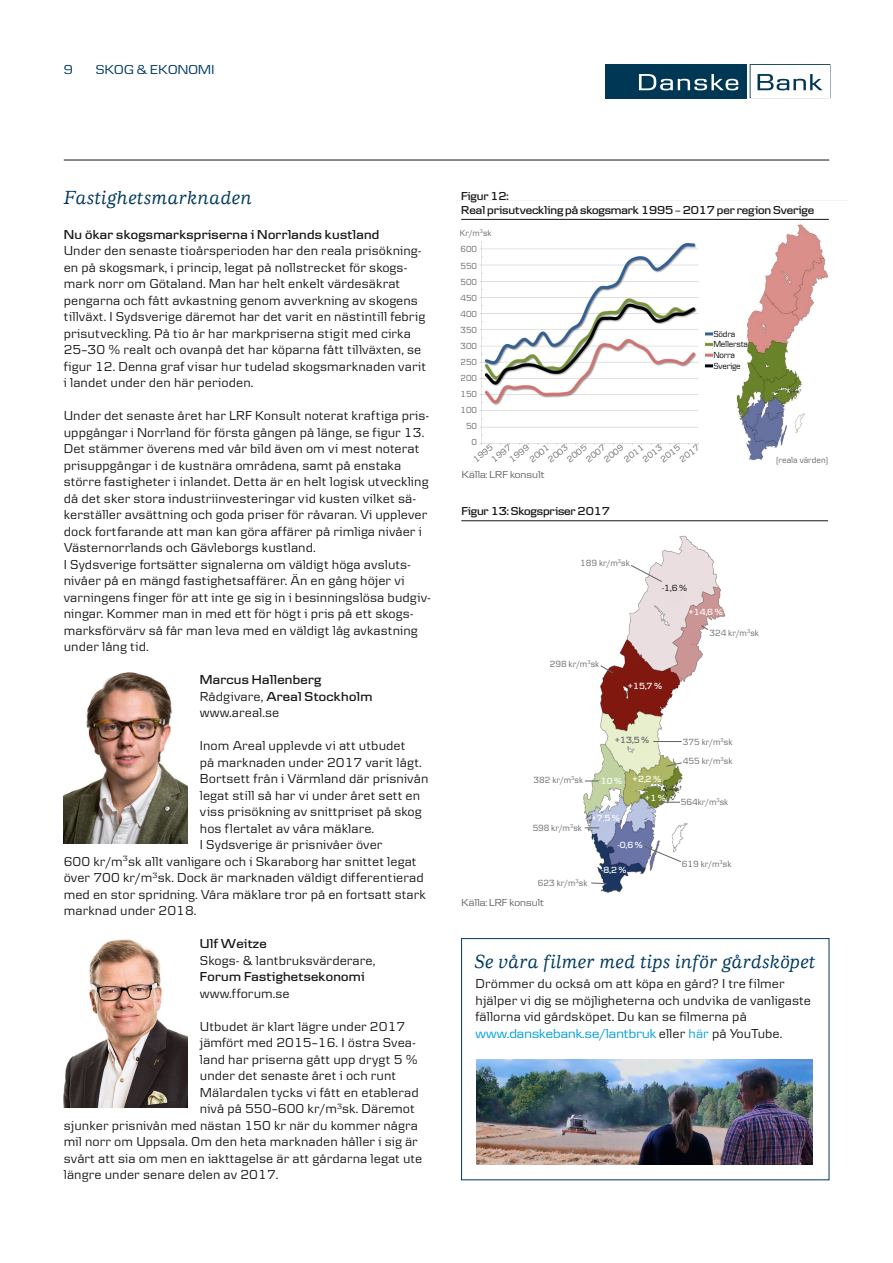
<style>
.page{position:relative;width:893px;height:1263px;background:#fff}
.page>*{position:absolute;margin:0;border:0;box-sizing:border-box;transform-origin:0 0}
.t1{font:italic 500 19.5px "Danske Human";letter-spacing:.015em;color:#003a60}
.t2{font:13.5px/16.5px "Danske Text";letter-spacing:.005em;color:#161614}
.t3{font:600 13.5px/16.5px "Danske Headline";letter-spacing:.02em;color:#161614}
.t4{font:13.5px "Danske Headline";letter-spacing:.005em;color:#009fdd}
.t5{font:13.5px "Danske Headline";letter-spacing:.02em;color:#003a60}
.t6{font:600 12px/13.5px "Danske Headline";letter-spacing:-.01em;color:#161614}
.t7{font:10.5px "Danske Headline";letter-spacing:.005em;color:#666}
.t8{font:9.3px/19.4px "Danske Text";color:#666;scale:.93 1}
.t9{font:600 9.3px/18.5px "Danske Headline";color:#fff;scale:.93 1}
.t10{font:600 9.3px "Danske Headline";color:#666;scale:.93 1}
.t11{font:600 9.3px "Danske Headline";color:#333;scale:.93 1}
.t12{font:9.15px/16px "Danske Text";color:#676767;text-align:right;scale:.93 1}
.t13{font:9.15px/10.8px "Danske Text";letter-spacing:-.025em;color:#000;scale:.93 1}
.t14{font:8.85px "Danske Text";color:#676767}
.s1{font-family:"Danske Text";font-weight:400}
.s2{font-family:"Danske Text";color:#161614}
.s3{font-family:"Danske Text"}
</style>
<div class="page">
<hr style="left:64px;top:160px;width:765px;height:1px;background:#161614">
<div style="left:605px;top:64px;width:141px;height:34px;background:#003754"></div>
<svg style="left:639px;top:74px;width:99px;height:16px"></svg>
<svg style="left:750px;top:64px;width:80px;height:34px"></svg>
<img style="left:64px;top:673px;width:123px;height:170px">
<img style="left:64px;top:939px;width:123px;height:169px">
<img style="left:479px;top:224px;width:350px;height:237px">
<div style="left:792px;top:451px;width:52px;height:25px;background:#fff"></div>
<div style="left:713px;top:323px;width:33px;height:49px;background:#fff"></div>
<div style="left:700px;top:323px;width:5px;height:49px;background:#fff"></div>
<div style="left:455px;top:446px;width:270px;height:25px;background:#fff"></div>
<div style="left:455px;top:211px;width:227px;height:30px;background:#fff"></div>
<hr style="left:461px;top:219px;width:368px;height:1px;background:#161614">
<img style="left:583px;top:535px;width:143px;height:358px">
<svg style="left:644px;top:846px;width:37px;height:16px"></svg>
<svg style="left:600px;top:665px;width:14px;height:9px"></svg>
<svg style="left:630px;top:565px;width:32px;height:17px"></svg>
<svg style="left:662px;top:591px;width:24px;height:16px"></svg>
<svg style="left:686px;top:625px;width:23px;height:20px"></svg>
<svg style="left:638px;top:680px;width:19px;height:21px"></svg>
<svg style="left:640px;top:734px;width:42px;height:19px"></svg>
<svg style="left:651px;top:762px;width:31px;height:18px"></svg>
<svg style="left:585px;top:766px;width:32px;height:18px"></svg>
<svg style="left:638px;top:788px;width:42px;height:34px"></svg>
<svg style="left:585px;top:814px;width:26px;height:16px"></svg>
<svg style="left:626px;top:834px;width:12px;height:16px"></svg>
<svg style="left:591px;top:867px;width:26px;height:17px"></svg>
<hr style="left:461px;top:520px;width:367px;height:1px;background:#161614">
<img style="left:477px;top:1059px;width:335px;height:105px">
<div style="left:461px;top:938px;width:368px;height:242px;border:1px solid #003a5b"></div>
<p class="t5" style="left:64px;top:61px;width:11px">9</p>
<p class="t5" style="left:96px;top:62px;width:120px">SKOG &amp; EKONOMI</p>
<h1 class="t1" style="left:64px;top:187px;width:190px">Fastighetsmarknaden</h1>
<p class="t3" style="left:64px;top:226px;width:317px">Nu ökar skogsmarkspriserna i Norrlands kustland</p>
<p class="t2" style="left:64px;top:242px;width:364px">Under den senaste tioårsperioden har den reala prisökning&shy;en på skogsmark, i princip, legat på nollstrecket för skogs&shy;mark norr om Götaland. Man har helt enkelt värdesäkrat pengarna och fått avkastning genom avverkning av skogens tillväxt. I Sydsverige däremot har det varit en nästintill febrig prisutveckling. På tio år har markpriserna stigit med cirka 25–30 % realt och ovanpå det har köparna fått tillväxten, se figur 12. Denna graf visar hur tudelad skogsmarknaden varit i landet under den här perioden.</p>
<p class="t2" style="left:64px;top:407px;width:369px">Under det senaste året har LRF Konsult noterat kraftiga pris&shy;uppgångar i Norrland för första gången på länge, se figur 13.<br>Det stämmer överens med vår bild även om vi mest noterat prisuppgångar i de kustnära områdena, samt på enstaka större fastigheter i inlandet. Detta är en helt logisk utveckling då det sker stora industriinvesteringar vid kusten vilket sä&shy;kerställer avsättning och goda priser för råvaran. Vi upplever dock fortfarande att man kan göra affärer på rimliga nivåer i Västernorrlands och Gävleborgs kustland.<br>I Sydsverige fortsätter signalerna om väldigt höga avsluts&shy;nivåer på en mängd fastighetsaffärer. Än en gång höjer vi varningens finger för att inte ge sig in i besinningslösa budgiv&shy;ningar. Kommer man in med ett för högt i pris på ett skogs&shy;marksförvärv så får man leva med en väldigt låg avkastning under lång tid.</p>
<p class="t3" style="left:200px;top:671px;width:174px">Marcus Hallenberg<br><span class="s1">Rådgivare,</span> Areal Stockholm</p>
<p class="t2" style="left:200px;top:704px;width:81px">www.areal.se</p>
<p class="t2" style="left:200px;top:737px;width:207px">Inom Areal upplevde vi att utbudet</p>
<p class="t2" style="left:200px;top:754px;width:223px">på marknaden under 2017 varit lågt.</p>
<p class="t2" style="left:200px;top:770px;width:230px">Bortsett från i Värmland där prisnivån</p>
<p class="t2" style="left:200px;top:787px;width:222px">legat still så har vi under året sett en</p>
<p class="t2" style="left:200px;top:803px;width:223px">viss prisökning av snittpriset på skog</p>
<p class="t2" style="left:200px;top:820px;width:176px">hos flertalet av våra mäklare.</p>
<p class="t2" style="left:200px;top:836px;width:184px">I Sydsverige är prisnivåer över</p>
<p class="t2" style="left:64px;top:853px;width:354px">600 kr/m<sup>3</sup>sk allt vanligare och i Skaraborg har snittet legat</p>
<p class="t2" style="left:64px;top:869px;width:361px">över 700 kr/m<sup>3</sup>sk. Dock är marknaden väldigt differentierad</p>
<p class="t2" style="left:64px;top:886px;width:364px">med en stor spridning. Våra mäklare tror på en fortsatt stark</p>
<p class="t2" style="left:64px;top:902px;width:134px">marknad under 2018.</p>
<p class="t3" style="left:200px;top:935px;width:68px">Ulf Weitze</p>
<p class="t2" style="left:200px;top:952px;width:177px">Skogs- &amp; lantbruksvärderare,</p>
<p class="t3" style="left:200px;top:968px;width:166px">Forum Fastighetsekonomi</p>
<p class="t2" style="left:200px;top:985px;width:91px">www.fforum.se</p>
<p class="t2" style="left:200px;top:1018px;width:207px">Utbudet är klart lägre under 2017</p>
<p class="t2" style="left:200px;top:1034px;width:218px">jämfört med 2015–16. I östra Svea-</p>
<p class="t2" style="left:200px;top:1051px;width:219px">land har priserna gått upp drygt 5 %</p>
<p class="t2" style="left:200px;top:1067px;width:198px">under det senaste året i och runt</p>
<p class="t2" style="left:200px;top:1084px;width:220px">Mälardalen tycks vi fått en etablerad</p>
<p class="t2" style="left:200px;top:1100px;width:216px">nivå på 550–600 kr/m<sup>3</sup>sk. Däremot</p>
<p class="t2" style="left:64px;top:1117px;width:356px">sjunker prisnivån med nästan 150 kr när du kommer några</p>
<p class="t2" style="left:64px;top:1133px;width:356px">mil norr om Uppsala. Om den heta marknaden håller i sig är</p>
<p class="t2" style="left:64px;top:1150px;width:360px">svårt att sia om men en iakttagelse är att gårdarna legat ute</p>
<p class="t2" style="left:64px;top:1166px;width:216px">längre under senare delen av 2017.</p>
<p class="t6" style="left:461px;top:189px;width:355px">Figur 12:<br>Real prisutveckling på skogsmark 1995 – 2017 per region Sverige</p>
<p class="t12" style="left:460px;top:225px;width:36px">Kr/m<sup>3</sup>sk</p>
<p class="t12" style="left:460px;top:241px;width:19px">600<br>550<br>500<br>450<br>400<br>350<br>300<br>250<br>200<br>150<br>100<br>50<br>0</p>
<p class="t14" style="left:601px;top:457px;width:24px;rotate:-40deg">2009</p>
<p class="t14" style="left:622px;top:457px;width:24px;rotate:-40deg">2011</p>
<p class="t14" style="left:640px;top:457px;width:24px;rotate:-40deg">2013</p>
<p class="t14" style="left:471px;top:457px;width:24px;rotate:-40deg">1995</p>
<p class="t14" style="left:489px;top:457px;width:24px;rotate:-40deg">1997</p>
<p class="t14" style="left:507px;top:457px;width:24px;rotate:-40deg">1999</p>
<p class="t14" style="left:527px;top:457px;width:24px;rotate:-40deg">2001</p>
<p class="t14" style="left:546px;top:457px;width:24px;rotate:-40deg">2003</p>
<p class="t14" style="left:565px;top:457px;width:24px;rotate:-40deg">2005</p>
<p class="t14" style="left:584px;top:457px;width:24px;rotate:-40deg">2007</p>
<p class="t14" style="left:658px;top:457px;width:24px;rotate:-40deg">2015</p>
<p class="t14" style="left:677px;top:457px;width:24px;rotate:-40deg">2017</p>
<p class="t7" style="left:462px;top:468px;width:84px">Källa: LRF konsult</p>
<p class="t6" style="left:461px;top:504px;width:150px">Figur 13: Skogspriser 2017</p>
<p class="t13" style="left:713px;top:328px;width:39px">Södra<br>Mellersta<br>Norra<br>Sverige</p>
<p class="t8" style="left:580px;top:553px;width:55px">189 kr/m<sup>3</sup>sk</p>
<p class="t11" style="left:662px;top:582px;width:29px">-1,6 %</p>
<p class="t9" style="left:688px;top:603px;width:39px">+14,6 %</p>
<p class="t8" style="left:550px;top:654px;width:55px">298 kr/m<sup>3</sup>sk</p>
<p class="t9" style="left:627px;top:676px;width:39px">+15,7 %</p>
<p class="t8" style="left:709px;top:623px;width:55px">324 kr/m<sup>3</sup>sk</p>
<p class="t12" style="left:776px;top:452px;width:57px">(reala värden)</p>
<p class="t8" style="left:533px;top:770px;width:55px">382 kr/m<sup>3</sup>sk</p>
<p class="t8" style="left:532px;top:818px;width:55px">598 kr/m<sup>3</sup>sk</p>
<p class="t10" style="left:614px;top:735px;width:39px">+13,5 %</p>
<p class="t9" style="left:644px;top:769px;width:24px;text-indent:-46px">-10 % +2,2 % +1 %</p>
<p class="t9" style="left:591px;top:808px;width:32px">+7,5 %</p>
<p class="t9" style="left:617px;top:835px;width:29px">-0,6 %</p>
<p class="t9" style="left:601px;top:861px;width:29px">-8,2 %</p>
<p class="t8" style="left:538px;top:873px;width:55px">623 kr/m<sup>3</sup>sk</p>
<p class="t7" style="left:461px;top:897px;width:84px">Källa: LRF konsult</p>
<p class="t8" style="left:683px;top:732px;width:55px">375 kr/m<sup>3</sup>sk<br>455 kr/m<sup>3</sup>sk</p>
<p class="t8" style="left:681px;top:792px;width:53px">564kr/m<sup>3</sup>sk</p>
<p class="t8" style="left:682px;top:854px;width:55px">619 kr/m<sup>3</sup>sk</p>
<h1 class="t1" style="left:475px;top:950px;width:343px">Se våra filmer med tips inför gårdsköpet</h1>
<p class="t2" style="left:476px;top:975px;width:337px">Drömmer du också om att köpa en gård? I tre filmer hjälper vi dig se möjligheterna och undvika de vanligaste fällorna vid gårdsköpet. Du kan se filmerna på</p>
<p class="t4" style="left:476px;top:1026px;width:308px">www.danskebank.se/lantbruk <span class="s2">eller</span> <span class="s3">här</span> <span class="s2">på YouTube.</span></p>
</div>
